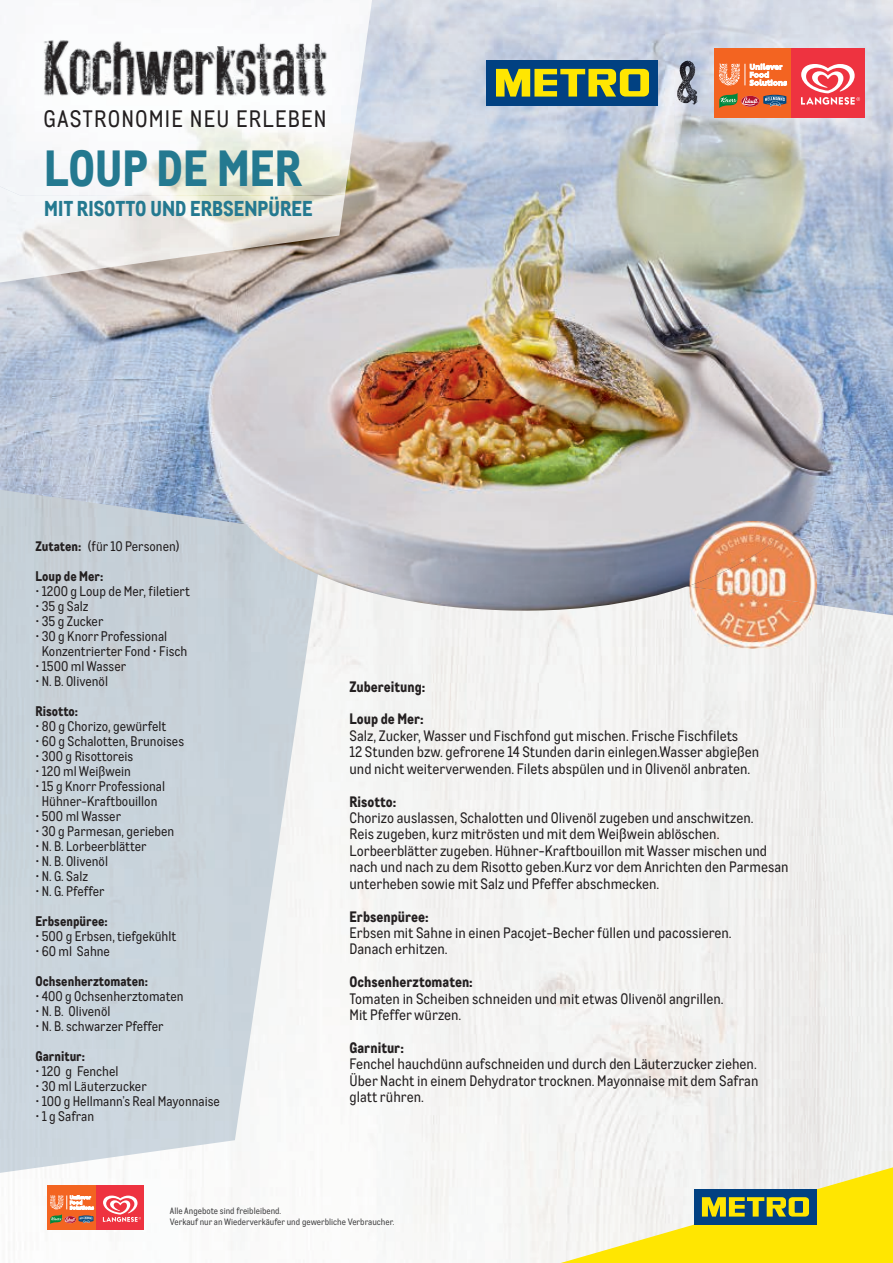
<style>
.page{position:relative;width:893px;height:1263px;background:#fff}
.page>*{position:absolute;margin:0;border:0;box-sizing:border-box;transform-origin:0 0}
.t1{font:800 49.5px "CA Metro";color:#247990}
.t2{font:23.25px "CA Metro";letter-spacing:.05em;color:#231f20}
.t3{font:800 21px "CA Metro";color:#247990}
.t4{font:14.85px/16.5px "CA Metro";color:#231f20}
.t5{font:800 14.85px "CA Metro";color:#231f20}
.t6{font:13.65px/15px "CA Metro";color:#231f20}
.t7{font:800 13.65px "CA Metro";color:#231f20}
.t8{font:13.5px "CA Metro";color:#231f20}
.t9{font:9px/10.8px "CA Metro";color:#3f3f40}
.s1{font-weight:800}
</style>
<div class="page">
<img style="left:45px;top:617px;width:848px;height:646px">
<img style="left:0;top:617px;width:320px;height:558px">
<img style="left:0;top:288px;width:893px;height:329px">
<img style="left:0;top:0;width:893px;height:288px">
<img style="left:0;top:196px;width:345px;height:88px">
<img style="left:373px;top:0;width:20px;height:194px">
<img style="left:0;top:0;width:373px;height:196px">
<img style="left:43px;top:40px;width:285px;height:57px">
<div style="left:486px;top:61px;width:172px;height:45px;background:#014182"></div>
<svg style="left:496px;top:69px;width:153px;height:28px"></svg>
<img style="left:675px;top:8px;width:218px;height:149px">
<svg style="left:674px;top:61px;width:24px;height:44px"></svg>
<img style="left:677px;top:65px;width:21px;height:40px">
<div style="left:714px;top:48px;width:77px;height:69px;background:#f36421"></div>
<div style="left:791px;top:48px;width:73px;height:69px;background:#ee3340"></div>
<svg style="left:801px;top:64px;width:59px;height:41px"></svg>
<svg style="left:719px;top:63px;width:68px;height:23px"></svg>
<svg style="left:719px;top:93px;width:68px;height:15px"></svg>
<div style="left:47px;top:1185px;width:49px;height:45px;background:#f36421"></div>
<div style="left:96px;top:1185px;width:48px;height:45px;background:#ee3340"></div>
<svg style="left:103px;top:1195px;width:38px;height:27px"></svg>
<svg style="left:50px;top:1195px;width:45px;height:29px"></svg>
<img style="left:244px;top:423px;width:542px;height:188px">
<img style="left:689px;top:605px;width:128px;height:43px">
<img style="left:689px;top:525px;width:128px;height:80px">
<img style="left:689px;top:521px;width:96px;height:65px">
<svg style="left:510px;top:1162px;width:383px;height:101px"></svg>
<h2 class="t2" style="left:43px;top:111px;width:285px">GASTRONOMIE NEU ERLEBEN</h2>
<h1 class="t1" style="left:44px;top:151px;width:259px">LOUP DE MER</h1>
<h3 class="t3" style="left:44px;top:201px;width:270px">MIT RISOTTO UND ERBSENPÜREE</h3>
<p class="t8" style="left:35px;top:541px;width:146px"><span class="s1">Zutaten:</span> (für 10 Personen)</p>
<p class="t7" style="left:35px;top:571px;width:69px">Loup de Mer:</p>
<p class="t6" style="left:35px;top:585px;width:156px">• 1200 g Loup de Mer, filetiert</p>
<p class="t6" style="left:35px;top:600px;width:55px">• 35 g Salz</p>
<p class="t6" style="left:35px;top:615px;width:70px">• 35 g Zucker</p>
<p class="t6" style="left:42px;top:630px;width:147px;text-indent:-6px">• 30 g Knorr Professional<br>Konzentrierter Fond • Fisch</p>
<p class="t6" style="left:35px;top:660px;width:92px">• 1500 ml Wasser</p>
<p class="t6" style="left:35px;top:675px;width:74px">• N. B. Olivenöl</p>
<p class="t7" style="left:35px;top:706px;width:44px">Risotto:</p>
<p class="t6" style="left:35px;top:720px;width:132px">• 80 g Chorizo, gewürfelt</p>
<p class="t6" style="left:35px;top:735px;width:150px">• 60 g Schalotten, Brunoises</p>
<p class="t6" style="left:35px;top:750px;width:100px">• 300 g Risottoreis</p>
<p class="t6" style="left:35px;top:765px;width:97px">• 120 ml Weißwein</p>
<p class="t6" style="left:35px;top:780px;width:131px;text-align:center">• 15 g Knorr Professional<br>Hühner-Kraftbouillon</p>
<p class="t6" style="left:35px;top:810px;width:87px">• 500 ml Wasser</p>
<p class="t6" style="left:35px;top:825px;width:140px">• 30 g Parmesan, gerieben</p>
<p class="t6" style="left:35px;top:840px;width:113px">• N. B. Lorbeerblätter</p>
<p class="t6" style="left:35px;top:855px;width:74px">• N. B. Olivenöl</p>
<p class="t6" style="left:35px;top:870px;width:54px">• N. G. Salz</p>
<p class="t6" style="left:35px;top:885px;width:71px">• N. G. Pfeffer</p>
<p class="t7" style="left:35px;top:916px;width:74px">Erbsenpüree:</p>
<p class="t6" style="left:35px;top:930px;width:142px">• 500 g Erbsen, tiefgekühlt</p>
<p class="t6" style="left:35px;top:945px;width:76px">• 60 ml Sahne</p>
<p class="t7" style="left:35px;top:976px;width:114px">Ochsenherztomaten:</p>
<p class="t6" style="left:35px;top:990px;width:150px">• 400 g Ochsenherztomaten</p>
<p class="t6" style="left:35px;top:1005px;width:77px">• N. B. Olivenöl</p>
<p class="t6" style="left:35px;top:1020px;width:130px">• N. B. schwarzer Pfeffer</p>
<p class="t7" style="left:35px;top:1051px;width:51px">Garnitur:</p>
<p class="t6" style="left:35px;top:1065px;width:85px">• 120 g Fenchel</p>
<p class="t6" style="left:35px;top:1080px;width:113px">• 30 ml Läuterzucker</p>
<p class="t6" style="left:35px;top:1095px;width:186px">• 100 g Hellmann’s Real Mayonnaise</p>
<p class="t6" style="left:35px;top:1110px;width:60px">• 1 g Safran</p>
<p class="t5" style="left:349px;top:681px;width:77px">Zubereitung:</p>
<p class="t5" style="left:349px;top:714px;width:76px">Loup de Mer:</p>
<p class="t4" style="left:349px;top:729px;width:411px">Salz, Zucker, Wasser und Fischfond gut mischen. Frische Fischfilets<br>12 Stunden bzw. gefrorene 14 Stunden darin einlegen.Wasser abgießen und nicht weiterverwenden. Filets abspülen und in Olivenöl anbraten.</p>
<p class="t5" style="left:349px;top:796px;width:48px">Risotto:</p>
<p class="t4" style="left:349px;top:811px;width:441px">Chorizo auslassen, Schalotten und Olivenöl zugeben und anschwitzen.<br>Reis zugeben, kurz mitrösten und mit dem Weißwein ablöschen.<br>Lorbeerblätter zugeben. Hühner-Kraftbouillon mit Wasser mischen und nach und nach zu dem Risotto geben.Kurz vor dem Anrichten den Parmesan unterheben sowie mit Salz und Pfeffer abschmecken.</p>
<p class="t5" style="left:349px;top:911px;width:81px">Erbsenpüree:</p>
<p class="t4" style="left:349px;top:926px;width:384px">Erbsen mit Sahne in einen Pacojet-Becher füllen und pacossieren.<br>Danach erhitzen.</p>
<p class="t5" style="left:349px;top:976px;width:125px">Ochsenherztomaten:</p>
<p class="t4" style="left:349px;top:992px;width:376px">Tomaten in Scheiben schneiden und mit etwas Olivenöl angrillen.<br>Mit Pfeffer würzen.</p>
<p class="t5" style="left:349px;top:1042px;width:56px">Garnitur:</p>
<p class="t4" style="left:349px;top:1057px;width:410px;text-align:justify">Fenchel hauchdünn aufschneiden und durch den Läuterzucker ziehen.<br>Über Nacht in einem Dehydrator trocknen. Mayonnaise mit dem Safran glatt rühren.</p>
<p class="t9" style="left:170px;top:1206px;width:226px">Alle Angebote sind freibleibend.<br>Verkauf nur an Wiederverkäufer und gewerbliche Verbraucher.</p>
</div>
